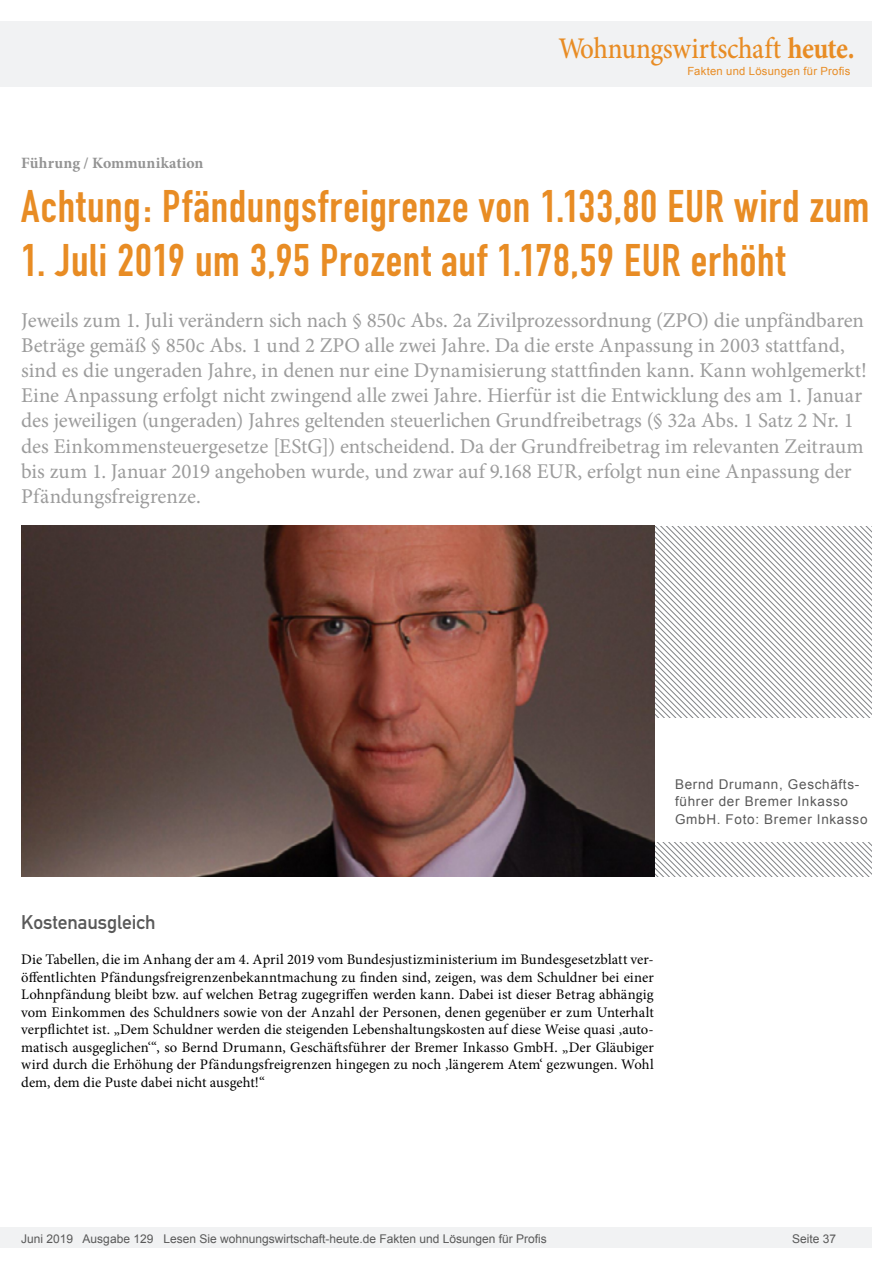
<style>
.page{position:relative;width:893px;height:1263px;background:#fff}
.page>*{position:absolute;margin:0;border:0;box-sizing:border-box;transform-origin:0 0}
.t1{font:45px "DIN Engschrift";letter-spacing:.015em;color:#e88c24}
.t2{font:500 30px "Minion Pro";letter-spacing:-.01em;color:#e88c24;scale:.9 1}
.t3{font:21px/25.2px "Minion Pro";letter-spacing:-.005em;color:#9c9c9c}
.t4{font:19.5px "DIN Mittelschrift";letter-spacing:-.005em;color:#595959}
.t5{font:700 15.75px "Minion Pro";letter-spacing:.01em;color:#939393}
.t6{font:14.7px/17.5px "Minion Pro";letter-spacing:.005em;color:#000;text-align:justify}
.t7{font:13.5px/17.5px "Arial";letter-spacing:.05em;color:#595959}
.t8{font:12px "Arial";color:#595959}
.t9{font:11.25px "Arial";letter-spacing:.025em;color:#e88c24}
.s1{font-weight:700}
</style>
<div class="page">
<div style="left:0;top:1227px;width:872px;height:20px;background:#f1f2f3"></div>
<div style="left:0;top:21px;width:872px;height:66px;background:#f1f2f3"></div>
<svg style="left:655px;top:526px;width:217px;height:89px"></svg>
<svg style="left:655px;top:615px;width:217px;height:261px"></svg>
<div style="left:654px;top:718px;width:237px;height:123px;background:#fff"></div>
<img style="left:21px;top:525px;width:634px;height:351px">
<h2 class="t2" style="left:558px;top:28px;width:331px">Wohnungswirtschaft <span class="s1">heute.</span></h2>
<p class="t9" style="left:687px;top:63px;width:165px">Fakten und Lösungen für Profis</p>
<p class="t5" style="left:21px;top:152px;width:184px">Führung / Kommunikation</p>
<h1 class="t1" style="left:21px;top:180px;width:850px">Achtung: Pfändungsfreigrenze von 1.133,80 EUR wird zum</h1>
<h1 class="t1" style="left:21px;top:234px;width:766px">1. Juli 2019 um 3,95 Prozent auf 1.178,59 EUR erhöht</h1>
<p class="t3" style="left:21px;top:307px;width:847px">Jeweils zum 1. Juli verändern sich nach § 850c Abs. 2a Zivilprozessordnung (ZPO) die unpfändbaren Beträge gemäß § 850c Abs. 1 und 2 ZPO alle zwei Jahre. Da die erste Anpassung in 2003 stattfand, sind es die ungeraden Jahre, in denen nur eine Dynamisierung stattfinden kann. Kann wohlgemerkt!<br>Eine Anpassung erfolgt nicht zwingend alle zwei Jahre. Hierfür ist die Entwicklung des am 1. Januar des jeweiligen (ungeraden) Jahres geltenden steuerlichen Grundfreibetrags (§ 32a Abs. 1 Satz 2 Nr. 1 des Einkommensteuergesetze [EStG]) entscheidend. Da der Grundfreibetrag im relevanten Zeitraum bis zum 1. Januar 2019 angehoben wurde, und zwar auf 9.168 EUR, erfolgt nun eine Anpassung der Pfändungsfreigrenze.</p>
<p class="t7" style="left:675px;top:775px;width:194px">Bernd Drumann, Geschäfts&shy;führer der Bremer Inkasso<br>GmbH. Foto: Bremer Inkasso</p>
<h3 class="t4" style="left:21px;top:911px;width:136px">Kostenausgleich</h3>
<p class="t6" style="left:21px;top:951px;width:634px">Die Tabellen, die im Anhang der am 4. April 2019 vom Bundesjustizministerium im Bundesgesetzblatt ver&shy;öffentlichten Pfändungsfreigrenzenbekanntmachung zu finden sind, zeigen, was dem Schuldner bei einer Lohnpfändung bleibt bzw. auf welchen Betrag zugegriffen werden kann. Dabei ist dieser Betrag abhängig vom Einkommen des Schuldners sowie von der Anzahl der Personen, denen gegenüber er zum Unterhalt verpflichtet ist. „Dem Schuldner werden die steigenden Lebenshaltungskosten auf diese Weise quasi ‚auto&shy;matisch ausgeglichen‘“, so Bernd Drumann, Geschäftsführer der Bremer Inkasso GmbH. „Der Gläubiger wird durch die Erhöhung der Pfändungsfreigrenzen hingegen zu noch ‚längerem Atem‘ gezwungen. Wohl dem, dem die Puste dabei nicht ausgeht!“</p>
<p class="t8" style="left:21px;top:1230px;width:527px">Juni 2019 Ausgabe 129 Lesen Sie wohnungswirtschaft-heute.de Fakten und Lösungen für Profis</p>
<p class="t8" style="left:792px;top:1231px;width:46px">Seite 37</p>
</div>
